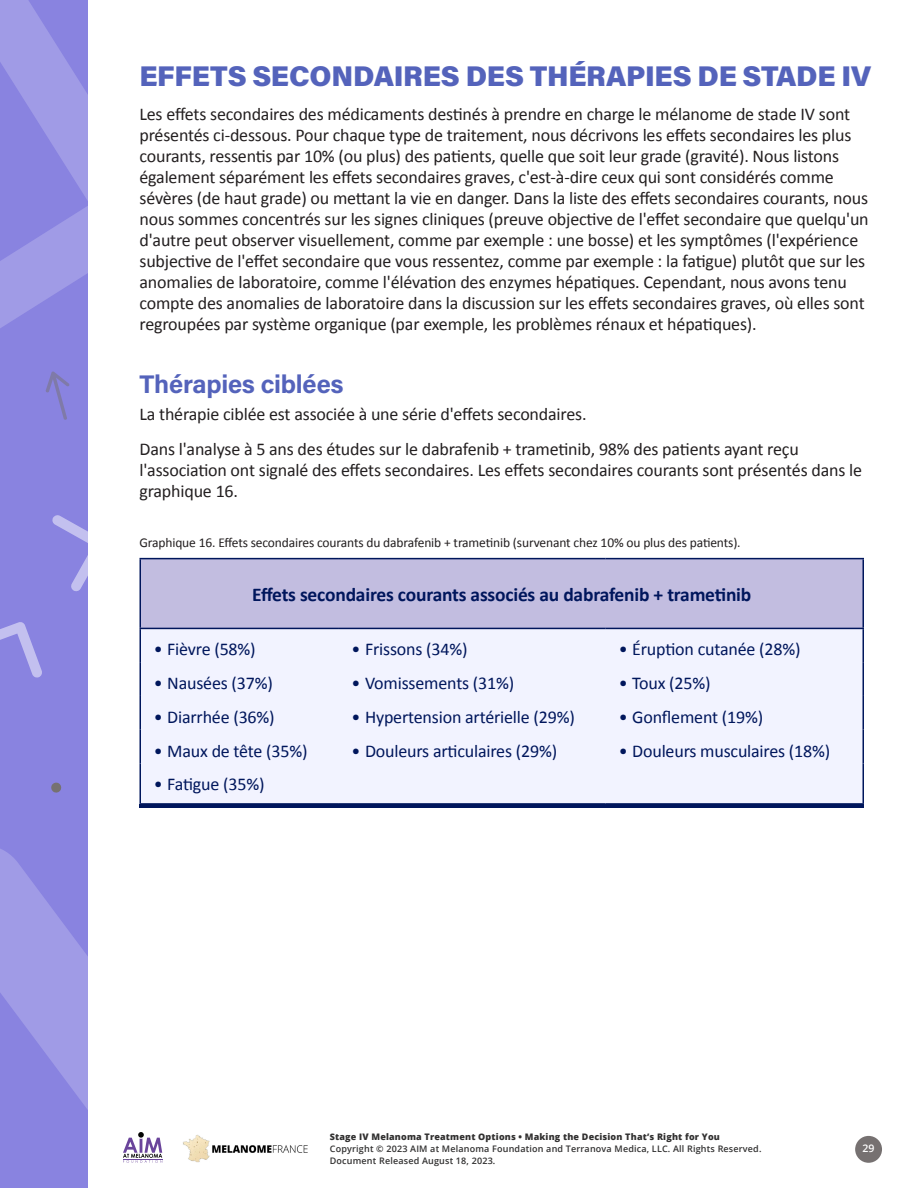
<style>
.page{position:relative;width:918px;height:1188px;background:#fff}
.page>*{position:absolute;margin:0;border:0;box-sizing:border-box;transform-origin:0 0}
._2nd_level_header{font:28.5px "Acumin Variable Concept";letter-spacing:-.01em;color:#5463bb}
._3rd_level_header{font:25.5px "Acumin Variable Concept";letter-spacing:-.01em;color:#5463bb}
.t1{font:700 19.5px "Calibri";letter-spacing:-.01em;color:#00165c}
.General_Paragraph{font:18px/21px "Calibri";letter-spacing:-.01em;color:#231f20}
.t2{font:18px "Calibri";letter-spacing:-.01em;color:#00165c}
.Footer_and_image_text{font:13.5px "Calibri";letter-spacing:-.01em;color:#231f20}
.t3{font:600 10.5px "Open Sans";color:#fff}
.t4{font:600 9px/12px "Open Sans";letter-spacing:.02em;color:#313030}
.t5{font:800 9px "Open Sans";letter-spacing:.02em;color:#313030}
</style>
<div class="page">
<div style="left:0;top:0;width:88px;height:1188px;background:#8983e0"></div>
<svg style="left:0;top:622px;width:42px;height:56px"></svg>
<svg style="left:52px;top:515px;width:36px;height:76px"></svg>
<svg style="left:46px;top:391px;width:21px;height:29px"></svg>
<svg style="left:51px;top:782px;width:11px;height:11px"></svg>
<svg style="left:0;top:849px;width:163px;height:314px"></svg>
<svg style="left:0;top:0;width:88px;height:391px"></svg>
<div style="left:855px;top:1136px;width:27px;height:27px;background:#767171;border-radius:13px"></div>
<img style="left:183px;top:1134px;width:125px;height:29px">
<svg style="left:123px;top:1132px;width:39px;height:31px"></svg>
<div style="left:140px;top:559px;width:723px;height:69px;background:#c2bde0"></div>
<div style="left:141px;top:629px;width:721px;height:174px;background:#f2f3ff"></div>
<hr style="left:862px;top:559px;width:2px;height:69px;background:#00165c">
<hr style="left:140px;top:803px;width:198px;height:2px;background:#00165c">
<hr style="left:338px;top:803px;width:267px;height:2px;background:#00165c">
<hr style="left:605px;top:803px;width:259px;height:2px;background:#00165c">
<hr style="left:140px;top:559px;width:1px;height:69px;background:#00165c">
<hr style="left:140px;top:558px;width:198px;height:1px;background:#00165c">
<hr style="left:338px;top:558px;width:267px;height:1px;background:#00165c">
<hr style="left:605px;top:558px;width:259px;height:1px;background:#00165c">
<hr style="left:140px;top:628px;width:198px;height:1px;background:#00165c">
<hr style="left:338px;top:628px;width:267px;height:1px;background:#00165c">
<hr style="left:605px;top:628px;width:259px;height:1px;background:#00165c">
<hr style="left:140px;top:629px;width:1px;height:33px;background:#00165c">
<hr style="left:862px;top:629px;width:2px;height:33px;background:#00165c">
<hr style="left:140px;top:662px;width:1px;height:34px;background:#00165c">
<hr style="left:862px;top:662px;width:2px;height:34px;background:#00165c">
<hr style="left:140px;top:696px;width:1px;height:34px;background:#00165c">
<hr style="left:862px;top:696px;width:2px;height:34px;background:#00165c">
<hr style="left:140px;top:730px;width:1px;height:33px;background:#00165c">
<hr style="left:862px;top:730px;width:2px;height:33px;background:#00165c">
<hr style="left:140px;top:763px;width:1px;height:40px;background:#00165c">
<hr style="left:862px;top:763px;width:2px;height:40px;background:#00165c">
<hr style="left:140px;top:805px;width:724px;height:3px;background:#00165c">
<p class="_2nd_level_header" style="left:140px;top:56px;width:733px">EFFETS SECONDAIRES DES THÉRAPIES DE STADE IV</p>
<p class="General_Paragraph" style="left:140px;top:103px;width:731px">Les effets secondaires des médicaments destinés à prendre en charge le mélanome de stade IV sont présentés ci-dessous. Pour chaque type de traitement, nous décrivons les effets secondaires les plus courants, ressentis par 10% (ou plus) des patients, quelle que soit leur grade (gravité). Nous listons également séparément les effets secondaires graves, c'est-à-dire ceux qui sont considérés comme sévères (de haut grade) ou mettant la vie en danger. Dans la liste des effets secondaires courants, nous nous sommes concentrés sur les signes cliniques (preuve objective de l'effet secondaire que quelqu'un d'autre peut observer visuellement, comme par exemple : une bosse) et les symptômes (l'expérience subjective de l'effet secondaire que vous ressentez, comme par exemple : la fatigue) plutôt que sur les anomalies de laboratoire, comme l'élévation des enzymes hépatiques. Cependant, nous avons tenu compte des anomalies de laboratoire dans la discussion sur les effets secondaires graves, où elles sont regroupées par système organique (par exemple, les problèmes rénaux et hépatiques).</p>
<p class="_3rd_level_header" style="left:140px;top:366px;width:206px">Thérapies ciblées</p>
<p class="General_Paragraph" style="left:140px;top:403px;width:449px">La thérapie ciblée est associée à une série d'effets secondaires.</p>
<p class="General_Paragraph" style="left:140px;top:438px;width:724px">Dans l'analyse à 5 ans des études sur le dabrafenib + trametinib, 98% des patients ayant reçu l'association ont signalé des effets secondaires. Les effets secondaires courants sont présentés dans le graphique 16.</p>
<p class="Footer_and_image_text" style="left:140px;top:534px;width:603px">Graphique 16. Effets secondaires courants du dabrafenib + trametinib (survenant chez 10% ou plus des patients).</p>
<p class="t1" style="left:252px;top:581px;width:501px">Effets secondaires courants associés au dabrafenib + trametinib</p>
<p class="t2" style="left:154px;top:637px;width:104px">• Fièvre (58%)</p>
<p class="t2" style="left:352px;top:637px;width:117px">• Frissons (34%)</p>
<p class="t2" style="left:619px;top:637px;width:183px">• Éruption cutanée (28%)</p>
<p class="t2" style="left:154px;top:671px;width:121px">• Nausées (37%)</p>
<p class="t2" style="left:352px;top:671px;width:164px">• Vomissements (31%)</p>
<p class="t2" style="left:619px;top:671px;width:93px">• Toux (25%)</p>
<p class="t2" style="left:154px;top:704px;width:123px">• Diarrhée (36%)</p>
<p class="t2" style="left:352px;top:704px;width:225px">• Hypertension artérielle (29%)</p>
<p class="t2" style="left:619px;top:704px;width:146px">• Gonflement (19%)</p>
<p class="t2" style="left:154px;top:738px;width:155px">• Maux de tête (35%)</p>
<p class="t2" style="left:352px;top:738px;width:207px">• Douleurs articulaires (29%)</p>
<p class="t2" style="left:619px;top:738px;width:213px">• Douleurs musculaires (18%)</p>
<p class="t2" style="left:154px;top:772px;width:112px">• Fatigue (35%)</p>
<p class="t5" style="left:330px;top:1130px;width:392px">Stage IV Melanoma Treatment Options • Making the Decision That’s Right for You</p>
<p class="t4" style="left:330px;top:1143px;width:433px">Copyright © 2023 AIM at Melanoma Foundation and Terranova Medica, LLC. All Rights Reserved.<br>Document Released August 18, 2023.</p>
<p class="t3" style="left:863px;top:1141px;width:13px">29</p>
</div>
